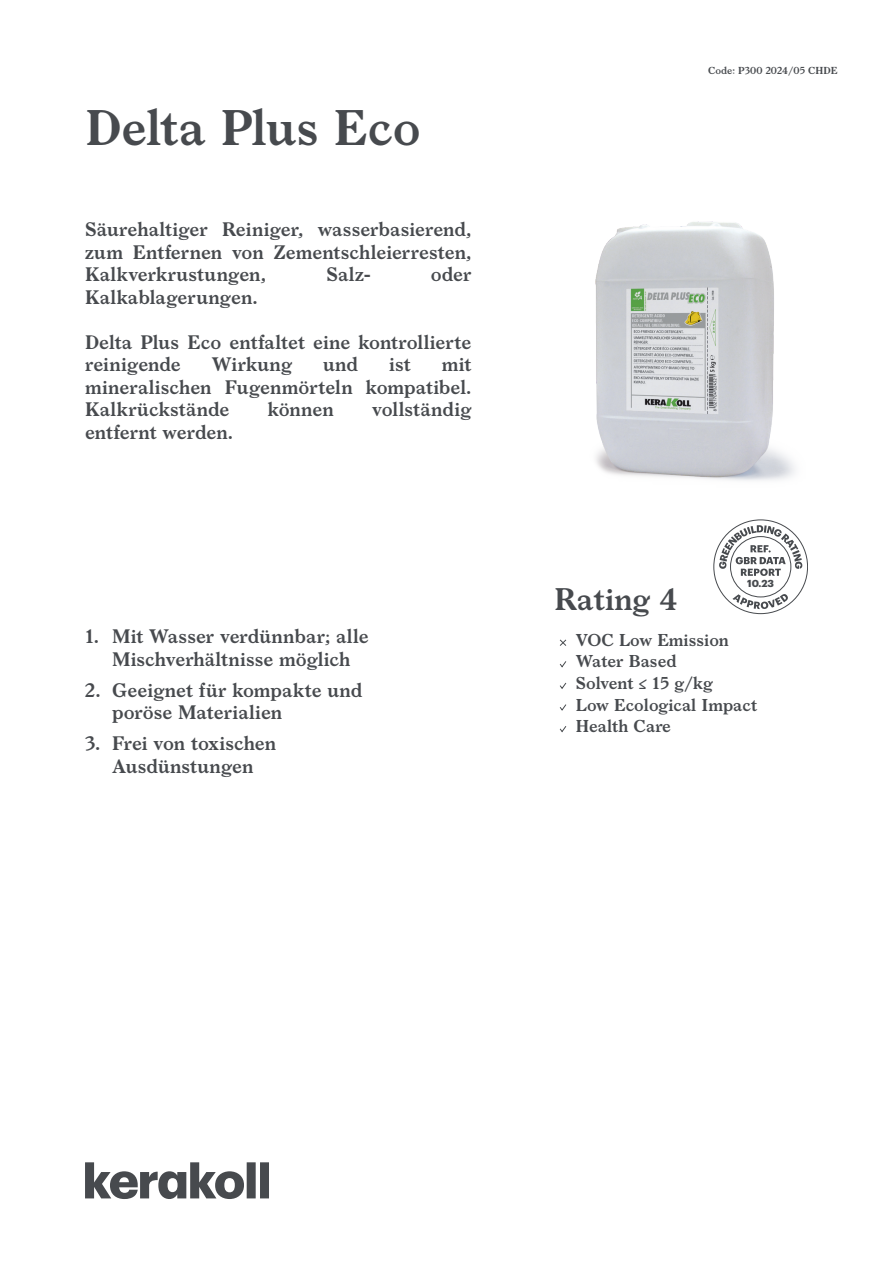
<style>
.page{position:relative;width:893px;height:1263px;background:#fff}
.page>*{position:absolute;margin:0;border:0;box-sizing:border-box;transform-origin:0 0}
.notag_cover_nome_prodotto{font:600 48px "Larish Neue";letter-spacing:-.005em;color:#474a4e}
.cover_eco{font:600 30px "Larish Neue";color:#474a4e}
.cover_descrizione_prodotto{font:600 18.75px/22.5px "Larish Neue";color:#474a4e;text-align:justify}
.notag_cover_voci_rating{font:600 16.5px "Larish Neue";color:#474a4e}
.cover_datareport{font:700 10.05px "Graphik";color:#474a4e}
.t1{font:600 9.75px "Larish Neue";color:#474a4e}
</style>
<div class="page">
<svg style="left:713px;top:519px;width:95px;height:95px"></svg>
<svg style="left:85px;top:1162px;width:184px;height:37px"></svg>
<svg style="left:559px;top:639px;width:8px;height:7px"></svg>
<svg style="left:559px;top:661px;width:8px;height:7px"></svg>
<svg style="left:560px;top:682px;width:7px;height:7px"></svg>
<svg style="left:559px;top:704px;width:8px;height:7px"></svg>
<svg style="left:559px;top:726px;width:8px;height:7px"></svg>
<img style="left:595px;top:221px;width:200px;height:260px">
<p class="notag_cover_nome_prodotto" style="left:85px;top:91px;width:337px">Delta Plus Eco</p>
<p class="cover_descrizione_prodotto" style="left:85px;top:217px;width:388px">Säurehaltiger Reiniger, wasserbasierend, zum Entfernen von Zementschleierresten, Kalkverkrustungen,</p>
<p class="cover_descrizione_prodotto" style="left:326px;top:262px;width:45px">Salz-</p>
<p class="cover_descrizione_prodotto" style="left:431px;top:262px;width:42px">oder</p>
<p class="cover_descrizione_prodotto" style="left:85px;top:284px;width:174px">Kalkablagerungen.</p>
<p class="cover_descrizione_prodotto" style="left:85px;top:329px;width:388px">Delta Plus Eco entfaltet eine kontrollierte reinigende</p>
<p class="cover_descrizione_prodotto" style="left:212px;top:352px;width:82px">Wirkung</p>
<p class="cover_descrizione_prodotto" style="left:323px;top:352px;width:36px">und</p>
<p class="cover_descrizione_prodotto" style="left:389px;top:352px;width:23px">ist</p>
<p class="cover_descrizione_prodotto" style="left:85px;top:352px;width:388px;text-indent:357px">mit mineralischen Fugenmörteln kompatibel.<br>Kalkrückstände</p>
<p class="cover_descrizione_prodotto" style="left:268px;top:397px;width:67px">können</p>
<p class="cover_descrizione_prodotto" style="left:372px;top:397px;width:101px">vollständig</p>
<p class="cover_descrizione_prodotto" style="left:85px;top:419px;width:150px">entfernt werden.</p>
<p class="cover_descrizione_prodotto" style="left:85px;top:624px;width:285px;text-align:center">1. Mit Wasser verdünnbar; alle<br>Mischverhältnisse möglich</p>
<p class="cover_descrizione_prodotto" style="left:112px;top:677px;width:252px;text-indent:-27px">2. Geeignet für kompakte und poröse Materialien</p>
<p class="cover_descrizione_prodotto" style="left:85px;top:731px;width:193px;text-align:center">3. Frei von toxischen<br>Ausdünstungen</p>
<p class="t1" style="left:708px;top:63px;width:131px">Code: P300 2024/05 CHDE</p>
<p class="cover_datareport" style="left:747px;top:575px;width:28px">10.23</p>
<p class="cover_eco" style="left:554px;top:576px;width:125px">Rating 4</p>
<p class="notag_cover_voci_rating" style="left:576px;top:627px;width:155px">VOC Low Emission</p>
<p class="notag_cover_voci_rating" style="left:576px;top:649px;width:102px">Water Based</p>
<p class="notag_cover_voci_rating" style="left:576px;top:670px;width:138px">Solvent ≤ 15 g/kg</p>
<p class="notag_cover_voci_rating" style="left:576px;top:692px;width:183px">Low Ecological Impact</p>
<p class="notag_cover_voci_rating" style="left:576px;top:713px;width:97px">Health Care</p>
</div>
